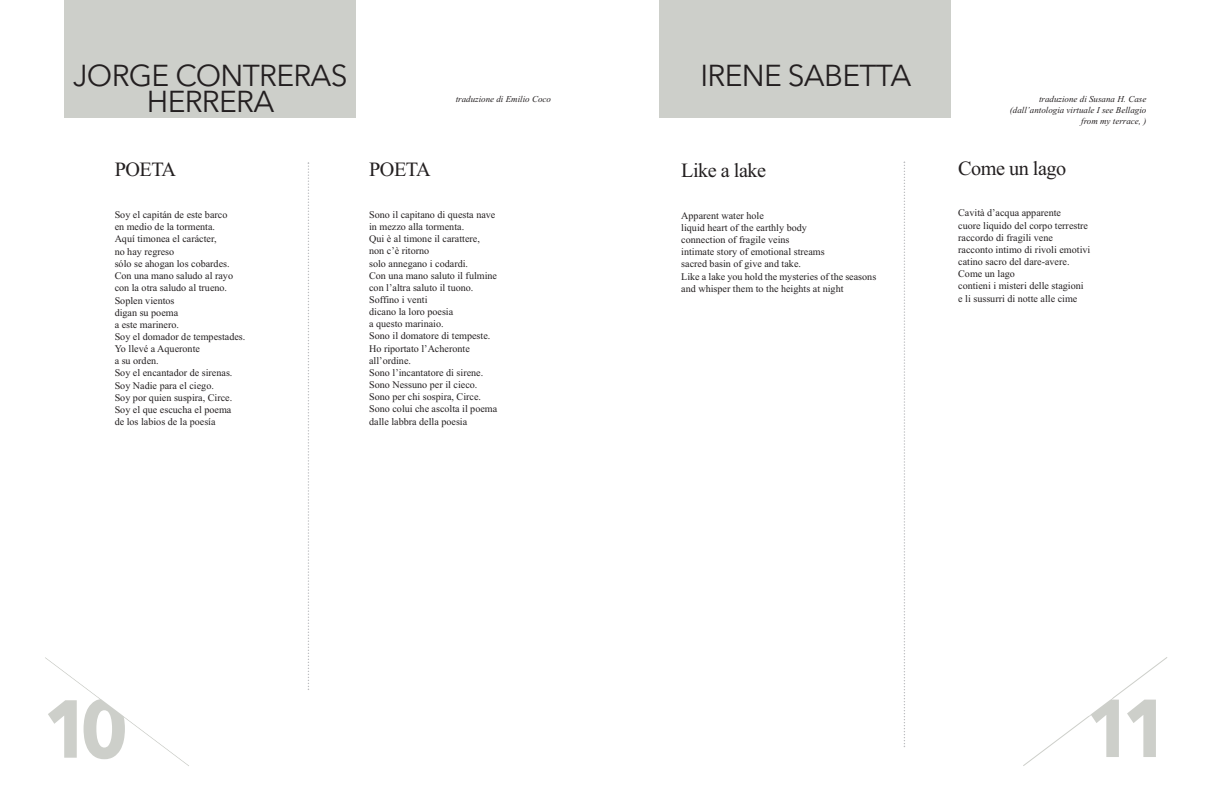
<style>
.page{position:relative;width:1212px;height:808px;background:#fff}
.page>*{position:absolute;margin:0;border:0;box-sizing:border-box;transform-origin:0 0}
.t1{font:700 81.07px "Avenir Next";color:#cdcfca;scale:.92 1}
.t2{font:30px/26.2px "Avenir Next";letter-spacing:-.025em;color:#231f20;text-align:center}
.t3{font:20.25px "Times New Roman";letter-spacing:-.025em;color:#231f20}
.t4{font:10.12px/12.1px "Times New Roman";color:#231f20}
.t5{font:italic 9px/10.8px "Times New Roman";color:#231f20;text-align:right}
</style>
<div class="page">
<svg style="left:1023px;top:657px;width:145px;height:109px"></svg>
<svg style="left:45px;top:657px;width:144px;height:109px"></svg>
<div style="left:64px;top:0;width:291px;height:118px;background:#cdcfca"></div>
<div style="left:659px;top:0;width:292px;height:118px;background:#cdcfca"></div>
<svg style="left:904px;top:162px;width:1px;height:585px"></svg>
<svg style="left:308px;top:162px;width:1px;height:528px"></svg>
<h2 class="t2" style="left:73px;top:61px;width:276px">JORGE CONTRERAS<br>HERRERA</h2>
<h2 class="t2" style="left:700px;top:61px;width:212px">IRENE SABETTA</h2>
<p class="t5" style="left:456px;top:94px;width:97px">traduzione di Emilio Coco</p>
<p class="t5" style="left:1010px;top:94px;width:138px">traduzione di Susana H. Case (dall’antologia virtuale I see Bellagio from my terrace, )</p>
<h3 class="t3" style="left:681px;top:158px;width:86px">Like a lake</h3>
<p class="t4" style="left:681px;top:209px;width:196px">Apparent water hole<br>liquid heart of the earthly body<br>connection of fragile veins<br>intimate story of emotional streams<br>sacred basin of give and take.<br>Like a lake you hold the mysteries of the seasons and whisper them to the heights at night</p>
<h3 class="t3" style="left:958px;top:156px;width:110px">Come un lago</h3>
<p class="t4" style="left:958px;top:207px;width:134px">Cavità d’acqua apparente<br>cuore liquido del corpo terrestre raccordo di fragili vene<br>racconto intimo di rivoli emotivi catino sacro del dare-avere.<br>Come un lago<br>contieni i misteri delle stagioni e li sussurri di notte alle cime</p>
<h3 class="t3" style="left:115px;top:158px;width:63px">POETA</h3>
<p class="t4" style="left:115px;top:208px;width:132px">Soy el capitán de este barco<br>en medio de la tormenta.<br>Aquí timonea el carácter,<br>no hay regreso<br>sólo se ahogan los cobardes.<br>Con una mano saludo al rayo con la otra saludo al trueno.<br>Soplen vientos<br>digan su poema<br>a este marinero.<br>Soy el domador de tempestades.<br>Yo llevé a Aqueronte<br>a su orden.<br>Soy el encantador de sirenas.<br>Soy Nadie para el ciego.<br>Soy por quien suspira, Circe.<br>Soy el que escucha el poema<br>de los labios de la poesía</p>
<h3 class="t3" style="left:369px;top:158px;width:63px">POETA</h3>
<p class="t4" style="left:369px;top:208px;width:130px">Sono il capitano di questa nave in mezzo alla tormenta.<br>Qui è al timone il carattere, non c’è ritorno<br>solo annegano i codardi.<br>Con una mano saluto il fulmine con l’altra saluto il tuono.<br>Soffino i venti<br>dicano la loro poesia<br>a questo marinaio.<br>Sono il domatore di tempeste.<br>Ho riportato l’Acheronte all’ordine.<br>Sono l’incantatore di sirene.<br>Sono Nessuno per il cieco.<br>Sono per chi sospira, Circe.<br>Sono colui che ascolta il poema dalle labbra della poesia</p>
<h1 class="t1" style="left:43px;top:659px;width:94px">10</h1>
<h1 class="t1" style="left:1085px;top:658px;width:94px">11</h1>
</div>
